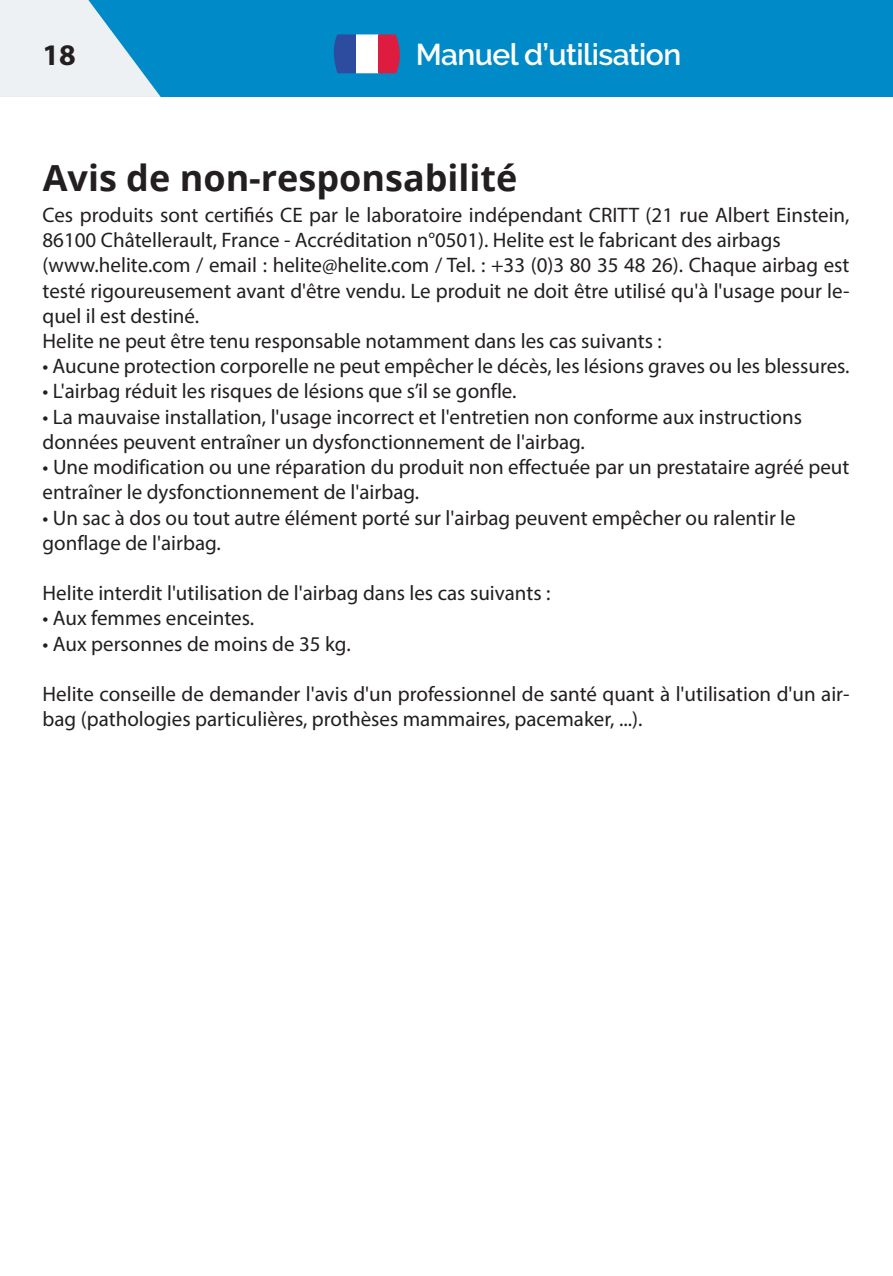
<style>
.page{position:relative;width:893px;height:1276px;background:#fff}
.page>*{position:absolute;margin:0;border:0;box-sizing:border-box;transform-origin:0 0}
.t1{font:700 36px "Open Sans";color:#231f20}
.t2{font:600 30px "Raleway";letter-spacing:-.02em;color:#fff}
.t3{font:700 30px "Myriad Pro";color:#231f20}
.t4{font:21px/25.2px "Myriad Pro";color:#231f20}
</style>
<div class="page">
<div style="left:0;top:0;width:893px;height:97px;background:#008bc8"></div>
<svg style="left:0;top:0;width:161px;height:97px"></svg>
<div style="left:333px;top:34px;width:23px;height:39px;background:#2d4ca0"></div>
<div style="left:356px;top:34px;width:22px;height:39px;background:#fff"></div>
<div style="left:378px;top:34px;width:23px;height:39px;background:#dd1c3f"></div>
<h2 class="t3" style="left:43px;top:35px;width:35px">18</h2>
<h2 class="t2" style="left:416px;top:37px;width:267px">Manuel d’utilisation</h2>
<h1 class="t1" style="left:43px;top:153px;width:476px">Avis de non-responsabilité</h1>
<p class="t4" style="left:43px;top:202px;width:809px">Ces produits sont certifiés CE par le laboratoire indépendant CRITT (21 rue Albert Einstein, 86100 Châtellerault, France - Accréditation n°0501). Helite est le fabricant des airbags (www.helite.com / email : helite@helite.com / Tel. : +33 (0)3 80 35 48 26). Chaque airbag est testé rigoureusement avant d'être vendu. Le produit ne doit être utilisé qu'à l'usage pour le&shy;quel il est destiné.<br>Helite ne peut être tenu responsable notamment dans les cas suivants :</p>
<p class="t4" style="left:43px;top:353px;width:809px">• Aucune protection corporelle ne peut empêcher le décès, les lésions graves ou les blessures.</p>
<p class="t4" style="left:43px;top:378px;width:476px">• L'airbag réduit les risques de lésions que s’il se gonfle.</p>
<p class="t4" style="left:43px;top:404px;width:761px">• La mauvaise installation, l'usage incorrect et l'entretien non conforme aux instructions données peuvent entraîner un dysfonctionnement de l'airbag.</p>
<p class="t4" style="left:43px;top:454px;width:808px">• Une modification ou une réparation du produit non effectuée par un prestataire agréé peut entraîner le dysfonctionnement de l'airbag.</p>
<p class="t4" style="left:43px;top:504px;width:755px">• Un sac à dos ou tout autre élément porté sur l'airbag peuvent empêcher ou ralentir le gonflage de l'airbag.</p>
<p class="t4" style="left:43px;top:580px;width:510px">Helite interdit l'utilisation de l'airbag dans les cas suivants :</p>
<p class="t4" style="left:43px;top:605px;width:213px">• Aux femmes enceintes.</p>
<p class="t4" style="left:43px;top:630px;width:310px">• Aux personnes de moins de 35 kg.</p>
<p class="t4" style="left:43px;top:681px;width:809px">Helite conseille de demander l'avis d'un professionnel de santé quant à l'utilisation d'un air&shy;bag (pathologies particulières, prothèses mammaires, pacemaker, ...).</p>
</div>
